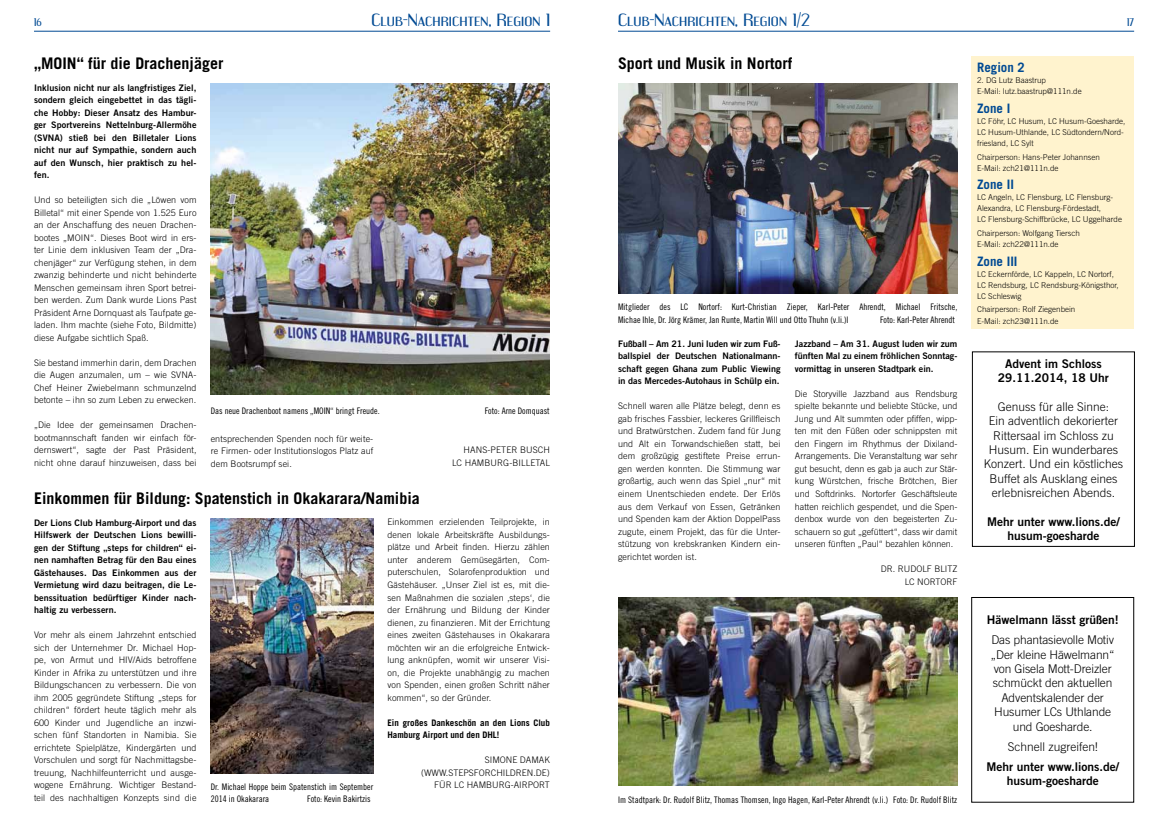
<style>
.page{position:relative;width:1168px;height:837px;background:#fff}
.page>*{position:absolute;margin:0;border:0;box-sizing:border-box;transform-origin:0 0}
.t1{font:700 16px "Trade Gothic";color:#000}
.t2{font:15px "Engebrechtre Ex";letter-spacing:.01em;color:#004a93}
.t3{font:700 13px "Trade Gothic";color:#004a93}
.t4{font:300 12px/14.4px "Trade Gothic";color:#000;text-align:center}
.t5{font:12px/14.4px "Trade Gothic Bold Two";color:#000;text-align:center}
.t6{font:9.5px "Engebrechtre Rg";color:#004a93}
.t7{font:300 9px/12.5px "Trade Gothic";letter-spacing:.01em;color:#000;text-align:justify}
.t8{font:9px/12.5px "Trade Gothic Bold Two";color:#000;text-align:justify}
.t9{font:9px/12.5px "Trade Gothic Cond Eighteen";color:#000}
.t10{font:700 9px/12.5px "Trade Gothic";color:#000}
.t11{font:300 8px/11px "Trade Gothic";color:#000}
</style>
<div class="page">
<hr style="left:34px;top:31px;width:516px;height:1px;background:#004a93">
<hr style="left:618px;top:31px;width:516px;height:1px;background:#004a93">
<div style="left:971px;top:57px;width:163px;height:272px;background:#fff3ce"></div>
<img style="left:211px;top:84px;width:339px;height:310px">
<img style="left:618px;top:597px;width:339px;height:187px">
<img style="left:618px;top:83px;width:339px;height:210px">
<img style="left:211px;top:518px;width:162px;height:254px">
<div style="left:971px;top:597px;width:163px;height:205px;border:1px solid #000"></div>
<div style="left:972px;top:351px;width:163px;height:195px;border:1px solid #000"></div>
<p class="t6" style="left:34px;top:17px;width:9px">16</p>
<h2 class="t2" style="left:371px;top:11px;width:180px">Club-Nachrichten, Region 1</h2>
<h2 class="t2" style="left:618px;top:11px;width:194px">Club-Nachrichten, Region 1/2</h2>
<p class="t6" style="left:1127px;top:17px;width:8px">17</p>
<h3 class="t3" style="left:977px;top:60px;width:49px">Region 2</h3>
<p class="t11" style="left:977px;top:75px;width:106px">2. DG Lutz Baastrup<br>E-Mail: lutz.baastrup@111n.de</p>
<h3 class="t3" style="left:977px;top:100px;width:35px">Zone I</h3>
<p class="t11" style="left:977px;top:115px;width:150px">LC Föhr, LC Husum, LC Husum-Goesharde,<br>LC Husum-Uthlande, LC Südtondern/Nord&shy;friesland, LC Sylt</p>
<p class="t11" style="left:977px;top:151px;width:124px">Chairperson: Hans-Peter Johannsen<br>E-Mail: zch21@111n.de</p>
<h3 class="t3" style="left:977px;top:176px;width:38px">Zone II</h3>
<p class="t11" style="left:977px;top:192px;width:146px">LC Angeln, LC Flensburg, LC Flensburg-<br>Alexandra, LC Flensburg-Fördestadt,<br>LC Flensburg-Schiffbrücke, LC Uggelharde</p>
<p class="t11" style="left:977px;top:227px;width:104px">Chairperson: Wolfgang Tiersch<br>E-Mail: zch22@111n.de</p>
<h3 class="t3" style="left:977px;top:253px;width:42px">Zone III</h3>
<p class="t11" style="left:977px;top:268px;width:143px">LC Eckernförde, LC Kappeln, LC Nortorf,<br>LC Rendsburg, LC Rendsburg-Königsthor,<br>LC Schleswig</p>
<p class="t11" style="left:977px;top:304px;width:100px">Chairperson: Rolf Ziegenbein<br>E-Mail: zch23@111n.de</p>
<h1 class="t1" style="left:34px;top:54px;width:191px">„MOIN“ für die Drachenjäger</h1>
<h1 class="t1" style="left:618px;top:54px;width:176px">Sport und Musik in Nortorf</h1>
<p class="t8" style="left:34px;top:81px;width:164px">Inklusion nicht nur als langfristiges Ziel, sondern gleich eingebettet in das tägli&shy;che Hobby: Dieser Ansatz des Hambur&shy;ger Sportvereins Nettelnburg-Allermöhe (SVNA) stieß bei den Billetaler Lions nicht nur auf Sympathie, sondern auch auf den Wunsch, hier praktisch zu hel&shy;fen.</p>
<p class="t7" style="left:34px;top:193px;width:164px">Und so beteiligten sich die „Löwen vom Billetal“ mit einer Spende von 1.525 Euro an der Anschaffung des neuen Drachen&shy;bootes „MOIN“. Dieses Boot wird in ers&shy;ter Linie dem inklusiven Team der „Dra&shy;chenjäger“ zur Verfügung stehen, in dem zwanzig behinderte und nicht behinderte Menschen gemeinsam ihren Sport betrei&shy;ben werden. Zum Dank wurde Lions Past Präsident Arne Dornquast als Taufpate ge&shy;laden. Ihm machte (siehe Foto, Bildmitte) diese Aufgabe sichtlich Spaß.</p>
<p class="t7" style="left:34px;top:356px;width:164px">Sie bestand immerhin darin, dem Drachen die Augen anzumalen, um – wie SVNA-Chef Heiner Zwiebelmann schmunzelnd betonte – ihn so zum Leben zu erwecken.</p>
<p class="t7" style="left:34px;top:418px;width:164px">„Die Idee der gemeinsamen Drachen&shy;bootmannschaft fanden wir einfach för&shy;dernswert“, sagte der Past Präsident, nicht ohne darauf hinzuweisen, dass bei</p>
<p class="t9" style="left:618px;top:300px;width:341px">Mitglieder des LC Nortorf: Kurt-Christian Zieper, Karl-Peter Ahrendt, Michael Fritsche,<br>Michae Ihle, Dr. Jörg Krämer, Jan Runte, Martin Will und Otto Thuhn (v.li.)l</p>
<p class="t9" style="left:880px;top:313px;width:76px">Foto: Karl-Peter Ahrendt</p>
<p class="t8" style="left:618px;top:337px;width:164px">Fußball – Am 21. Juni luden wir zum Fuß&shy;ballspiel der Deutschen Nationalmann&shy;schaft gegen Ghana zum Public Viewing in das Mercedes-Autohaus in Schülp ein.</p>
<p class="t7" style="left:618px;top:399px;width:164px">Schnell waren alle Plätze belegt, denn es gab frisches Fassbier, leckeres Grillfleisch und Bratwürstchen. Zudem fand für Jung und Alt ein Torwandschießen statt, bei dem großzügig gestiftete Preise errun&shy;gen werden konnten. Die Stimmung war großartig, auch wenn das Spiel „nur“ mit einem Unentschieden endete. Der Erlös aus dem Verkauf von Essen, Getränken und Spenden kam der Aktion DoppelPass zugute, einem Projekt, das für die Unter&shy;stützung von krebskranken Kindern ein&shy;gerichtet worden ist.</p>
<p class="t8" style="left:795px;top:337px;width:164px">Jazzband – Am 31. August luden wir zum fünften Mal zu einem fröhlichen Sonntag&shy;vormittag in unseren Stadtpark ein.</p>
<p class="t7" style="left:795px;top:387px;width:164px">Die Storyville Jazzband aus Rendsburg spielte bekannte und beliebte Stücke, und Jung und Alt summten oder pfiffen, wipp&shy;ten mit den Füßen oder schnippsten mit den Fingern im Rhythmus der Dixiland-Arrangements. Die Veranstaltung war sehr gut besucht, denn es gab ja auch zur Stär&shy;kung Würstchen, frische Brötchen, Bier und Softdrinks. Nortorfer Geschäftsleute hatten reichlich gespendet, und die Spen&shy;denbox wurde von den begeisterten Zu&shy;schauern so gut „gefüttert“, dass wir damit unseren fünften „Paul“ bezahlen können.</p>
<p class="t7" style="left:881px;top:562px;width:30px">Dr. Rudolf</p>
<p class="t7" style="left:934px;top:562px;width:11px">Blitz</p>
<p class="t7" style="left:905px;top:574px;width:26px">LC Nortorf</p>
<h3 class="t5" style="left:998px;top:355px;width:112px">Advent im Schloss<br>29.11.2014, 18 Uhr</h3>
<h3 class="t4" style="left:984px;top:399px;width:141px">Genuss für alle Sinne:<br>Ein adventlich dekorierter<br>Rittersaal im Schloss zu<br>Husum. Ein wunderbares<br>Konzert. Und ein köstliches<br>Buffet als Ausklang eines erlebnisreichen Abends.</h3>
<h3 class="t5" style="left:987px;top:514px;width:134px">Mehr unter www.lions.de/ husum-goesharde</h3>
<p class="t9" style="left:211px;top:404px;width:170px">Das neue Drachenboot namens „MOIN“ bringt Freude.</p>
<p class="t9" style="left:485px;top:404px;width:66px">Foto: Arne Domquast</p>
<p class="t7" style="left:211px;top:432px;width:164px">entsprechenden Spenden noch für weite&shy;re Firmen- oder Institutionslogos Platz auf dem Bootsrumpf sei.</p>
<p class="t7" style="left:464px;top:443px;width:14px">Hans</p>
<p class="t7" style="left:487px;top:443px;width:15px">-Peter</p>
<p class="t7" style="left:520px;top:443px;width:13px">Busch</p>
<p class="t7" style="left:452px;top:456px;width:27px">LC Hamburg</p>
<p class="t7" style="left:509px;top:456px;width:15px">-Billeta</p>
<p class="t7" style="left:545px;top:456px;width:6px">L</p>
<h1 class="t1" style="left:34px;top:488px;width:387px">Einkommen für Bildung: Spatenstich in Okakarara/Namibia</h1>
<p class="t7" style="left:387px;top:515px;width:164px">Einkommen erzielenden Teilprojekte, in denen lokale Arbeitskräfte Ausbildungs&shy;plätze und Arbeit finden. Hierzu zählen unter anderem Gemüsegärten, Com&shy;puterschulen, Solarofenproduktion und Gästehäuser. „Unser Ziel ist es, mit die&shy;sen Maßnahmen die sozialen ‚steps‘, die der Ernährung und Bildung der Kinder dienen, zu finanzieren. Mit der Errichtung eines zweiten Gästehauses in Okakarara möchten wir an die erfolgreiche Entwick&shy;lung anknüpfen, womit wir unserer Visi&shy;on, die Projekte unabhängig zu machen von Spenden, einen großen Schritt näher kommen“, so der Gründer.</p>
<p class="t10" style="left:387px;top:715px;width:164px">Ein großes Dankeschön an den Lions Club<br>Hamburg Airport und den DHL!</p>
<p class="t7" style="left:485px;top:753px;width:12px">Simone</p>
<p class="t7" style="left:520px;top:753px;width:13px">Damak</p>
<p class="t7" style="left:421px;top:765px;width:12px">(www</p>
<p class="t7" style="left:446px;top:765px;width:9px">.stepsforchildren</p>
<p class="t7" style="left:533px;top:765px;width:18px">.de)</p>
<p class="t9" style="left:211px;top:780px;width:164px">Dr. Michael Hoppe beim Spatenstich im September</p>
<p class="t7" style="left:434px;top:778px;width:47px">Für LC Hamburg</p>
<p class="t7" style="left:511px;top:778px;width:10px">-airport</p>
<p class="t9" style="left:211px;top:792px;width:60px">2014 in Okakarara</p>
<p class="t9" style="left:307px;top:792px;width:65px">Foto: Kevin Bakirtzis</p>
<p class="t8" style="left:34px;top:516px;width:164px">Der Lions Club Hamburg-Airport und das Hilfswerk der Deutschen Lions bewilli&shy;gen der Stiftung „steps for children“ ei&shy;nen namhaften Betrag für den Bau eines Gästehauses. Das Einkommen aus der Vermietung wird dazu beitragen, die Le&shy;benssituation bedürftiger Kinder nach&shy;haltig zu verbessern.</p>
<p class="t7" style="left:34px;top:628px;width:164px">Vor mehr als einem Jahrzehnt entschied sich der Unternehmer Dr. Michael Hop&shy;pe, von Armut und HIV/Aids betroffene Kinder in Afrika zu unterstützen und ihre Bildungschancen zu verbessern. Die von ihm 2005 gegründete Stiftung „steps for children“ fördert heute täglich mehr als 600 Kinder und Jugendliche an inzwi&shy;schen fünf Standorten in Namibia. Sie errichtete Spielplätze, Kindergärten und Vorschulen und sorgt für Nachmittagsbe&shy;treuung, Nachhilfeunterricht und ausge&shy;wogene Ernährung. Wichtiger Bestand&shy;teil des nachhaltigen Konzepts sind die</p>
<h3 class="t5" style="left:987px;top:612px;width:133px">Häwelmann lässt grüßen!</h3>
<h3 class="t4" style="left:991px;top:632px;width:125px">Das phantasievolle Motiv „Der kleine Häwelmann“ von Gisela Mott-Dreizler schmückt den aktuellen<br>Adventskalender der<br>Husumer LCs Uthlande und Goesharde.</h3>
<h3 class="t4" style="left:1008px;top:738px;width:92px">Schnell zugreifen!</h3>
<h3 class="t5" style="left:986px;top:758px;width:134px">Mehr unter www.lions.de/ husum-goesharde</h3>
<p class="t9" style="left:618px;top:793px;width:341px">Im Stadtpark: Dr. Rudolf Blitz, Thomas Thomsen, Ingo Hagen, Karl-Peter Ahrendt (v.li.) Foto: Dr. Rudolf Blitz</p>
</div>
